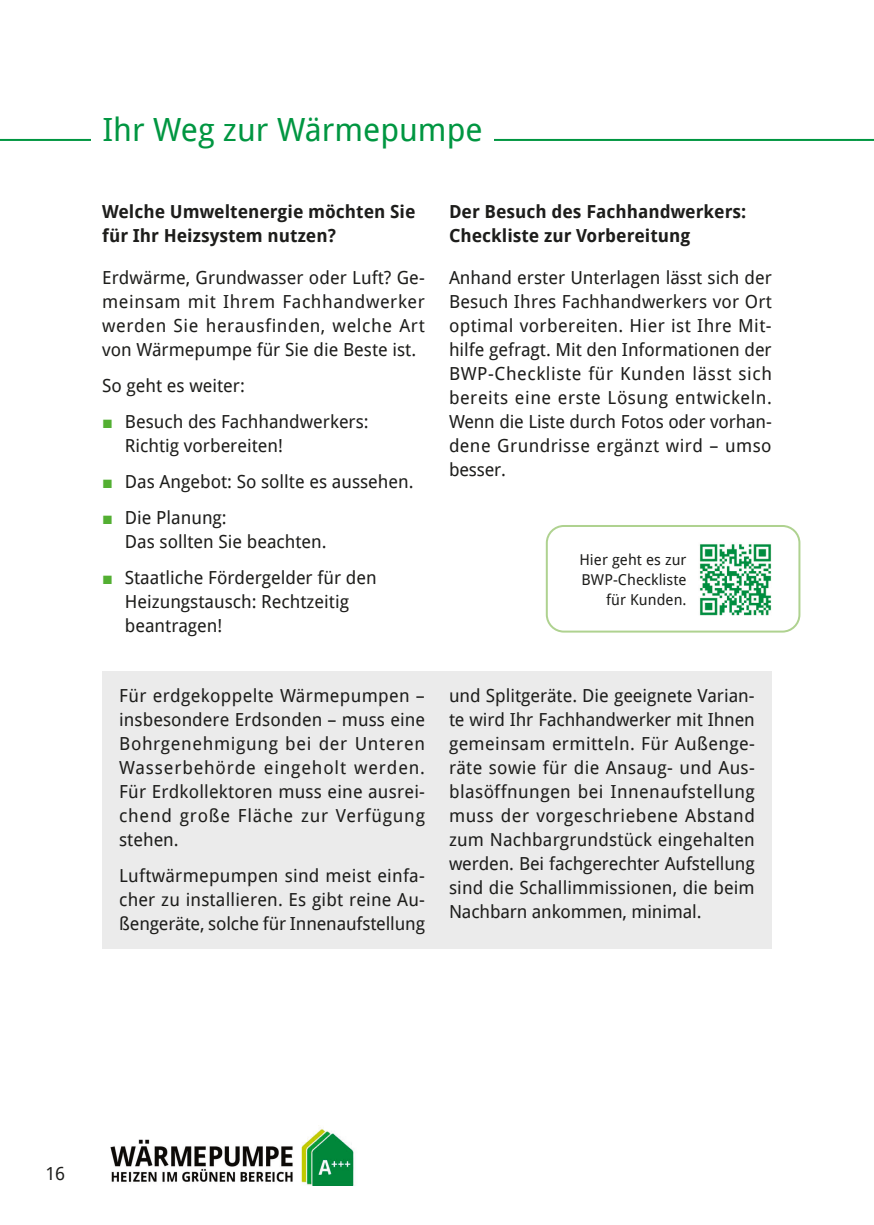
<style>
.page{position:relative;width:874px;height:1225px;background:#fff}
.page>*{position:absolute;margin:0;border:0;box-sizing:border-box;transform-origin:0 0}
.t1{font:32px "Droid Sans";color:#009641}
.t2{font:18px/24px "Droid Sans";color:#1d1d1b;text-align:justify}
.t3{font:700 18px/24px "Droid Sans";color:#1d1d1b}
.t4{font:15px/20px "Droid Sans";letter-spacing:.005em;color:#1d1d1b;text-align:right}
.s1{font-family:"Arial";font-weight:900;color:#53af32}
</style>
<div class="page">
<hr style="left:0;top:139px;width:856px;height:2px;background:#009641">
<svg style="left:856px;top:139px;width:17px;height:2px"></svg>
<div style="left:91px;top:116px;width:402px;height:32px;background:#fff"></div>
<img style="left:110px;top:1127px;width:244px;height:58px">
<div style="left:102px;top:671px;width:669px;height:278px;background:#ebebeb"></div>
<div style="left:545px;top:525px;width:255px;height:107px;border:2px solid #afd290;border-radius:17px"></div>
<img style="left:699px;top:544px;width:73px;height:72px">
<h1 class="t1" style="left:102px;top:107px;width:381px">Ihr Weg zur Wärmepumpe</h1>
<p class="t3" style="left:102px;top:199px;width:315px">Welche Umweltenergie möchten Sie für Ihr Heizsystem nutzen?</p>
<p class="t2" style="left:102px;top:265px;width:324px">Erdwärme, Grundwasser oder Luft? Ge&shy;meinsam mit Ihrem Fachhandwerker werden Sie herausfinden, welche Art von Wärmepumpe für Sie die Beste ist.</p>
<p class="t2" style="left:102px;top:373px;width:144px">So geht es weiter:</p>
<p class="t2" style="left:125px;top:409px;width:245px;text-indent:-23px"><span class="s1">■</span> Besuch des Fachhandwerkers:<br>Richtig vorbereiten!</p>
<p class="t2" style="left:102px;top:469px;width:313px"><span class="s1">■</span> Das Angebot: So sollte es aussehen.</p>
<p class="t2" style="left:125px;top:505px;width:203px;text-indent:-23px"><span class="s1">■</span> Die Planung:<br>Das sollten Sie beachten.</p>
<p class="t2" style="left:125px;top:565px;width:253px;text-align:left;text-indent:-23px"><span class="s1">■</span> Staatliche Fördergelder für den<br>Heizungstausch: Rechtzeitig beantragen!</p>
<p class="t2" style="left:119px;top:683px;width:307px">Für erdgekoppelte Wärmepumpen – insbesondere Erdsonden – muss eine Bohrgenehmigung bei der Unteren Wasserbehörde eingeholt werden.<br>Für Erdkollektoren muss eine ausrei&shy;chend große Fläche zur Verfügung stehen.</p>
<p class="t2" style="left:119px;top:863px;width:307px">Luftwärmepumpen sind meist einfa&shy;cher zu installieren. Es gibt reine Au&shy;ßengeräte, solche für Innenaufstellung</p>
<p class="t3" style="left:449px;top:199px;width:298px">Der Besuch des Fachhandwerkers:<br>Checkliste zur Vorbereitung</p>
<p class="t2" style="left:449px;top:265px;width:324px">Anhand erster Unterlagen lässt sich der Besuch Ihres Fachhandwerkers vor Ort optimal vorbereiten. Hier ist Ihre Mit&shy;hilfe gefragt. Mit den Informationen der BWP-Checkliste für Kunden lässt sich bereits eine erste Lösung entwickeln.<br>Wenn die Liste durch Fotos oder vorhan&shy;dene Grundrisse ergänzt wird – umso besser.</p>
<p class="t4" style="left:579px;top:549px;width:109px">Hier geht es zur<br>BWP-Checkliste für Kunden.</p>
<p class="t2" style="left:449px;top:683px;width:307px">und Splitgeräte. Die geeignete Varian&shy;te wird Ihr Fachhandwerker mit Ihnen gemeinsam ermitteln. Für Außenge&shy;räte sowie für die Ansaug- und Aus&shy;blasöffnungen bei Innenaufstellung muss der vorgeschriebene Abstand zum Nachbargrundstück eingehalten werden. Bei fachgerechter Aufstellung sind die Schallimmissionen, die beim Nachbarn ankommen, minimal.</p>
<p class="t2" style="left:45px;top:1160px;width:21px">16</p>
</div>
